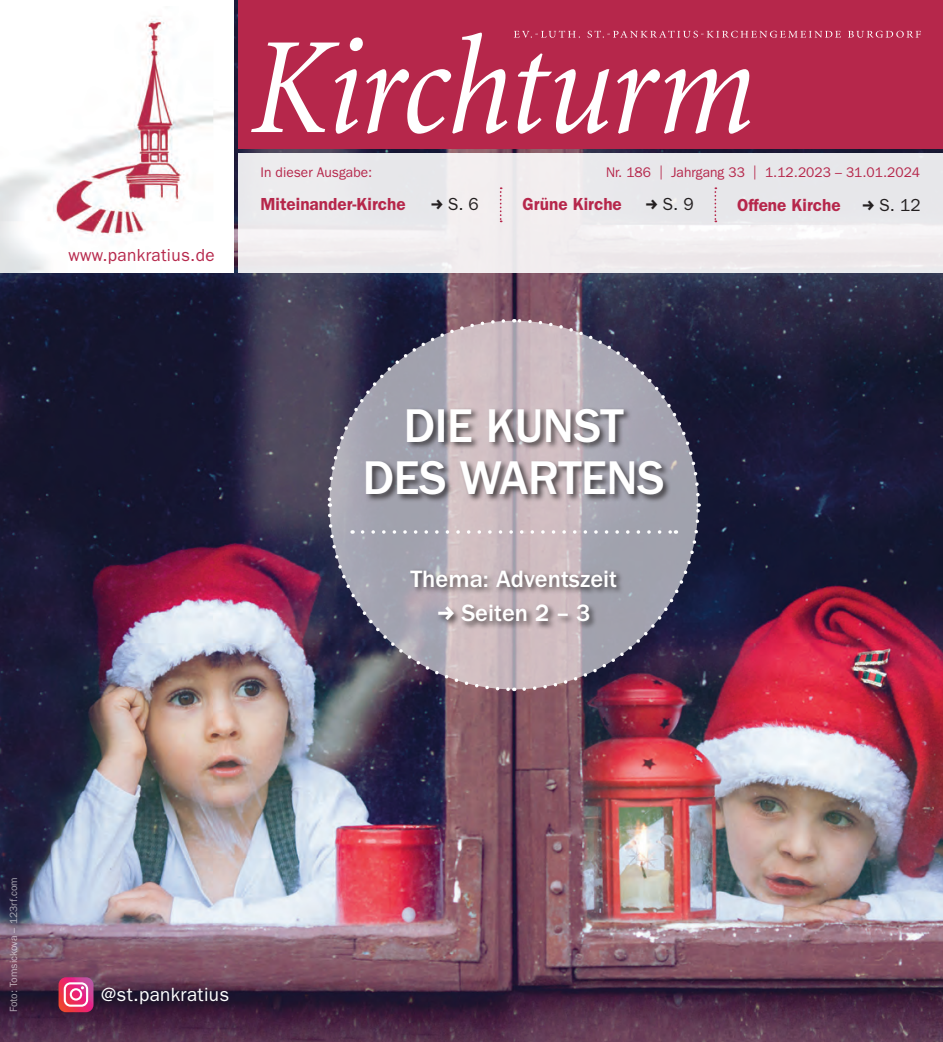
<style>
.page{position:relative;width:943px;height:1042px;background:#fff}
.page>*{position:absolute;margin:0;border:0;box-sizing:border-box;transform-origin:0 0}
.t1{font:500 49px/52.5px "ITC Franklin Gothic Std";letter-spacing:-.01em;color:#fff;text-align:center}
.t2{font:500 24.5px "ITC Franklin Gothic Std";color:#fff}
.t3{font:19.25px "ITC Franklin Gothic Std";letter-spacing:.02em;color:#fff}
.t4{font:600 17.5px "ITC Franklin Gothic Std";color:#b6274b}
.t5{font:17.5px "ITC Franklin Gothic Std";letter-spacing:.02em;color:#b6274b}
.t6{font:17.5px "ITC Franklin Gothic Std";color:#231f20}
.t7{font:14px "ITC Franklin Gothic Std";color:#b6274b}
.t8{font:10.5px "ITC Franklin Gothic Std";color:#fff}
.s1{color:#231f20}
.s2{font-weight:400;color:#231f20}
</style>
<div class="page">
<img style="left:0;top:0;width:943px;height:1042px">
<div style="left:238px;top:0;width:705px;height:149px;background:#b6274b"></div>
<div style="left:238px;top:154px;width:705px;height:119px;background:#eceaed"></div>
<svg style="left:500px;top:187px;width:1px;height:35px"></svg>
<svg style="left:714px;top:187px;width:2px;height:35px"></svg>
<div style="left:0;top:0;width:233px;height:273px;background:#fff"></div>
<img style="left:0;top:16px;width:233px;height:257px">
<svg style="left:251px;top:33px;width:500px;height:101px"></svg>
<svg style="left:514px;top:31px;width:406px;height:7px"></svg>
<svg style="left:59px;top:977px;width:34px;height:35px"></svg>
<svg style="left:326px;top:317px;width:375px;height:376px;background:#8b8392"></svg>
<div style="left:364px;top:407px;width:307px;height:96px;background:#231f20;opacity:.75"></div>
<div style="left:409px;top:567px;width:216px;height:63px;background:#231f20;opacity:.75"></div>
<p class="t5" style="left:68px;top:245px;width:148px">www.pankratius.de</p>
<p class="t7" style="left:606px;top:164px;width:315px">Nr. 186 | Jahrgang 33 | 1.12.2023 – 31.01.2024</p>
<p class="t7" style="left:260px;top:164px;width:113px">In dieser Ausgabe:</p>
<p class="t4" style="left:260px;top:194px;width:147px">Miteinander-Kirche</p>
<p class="t6" style="left:430px;top:194px;width:50px">→ S. 6</p>
<p class="t4" style="left:522px;top:194px;width:101px">Grüne Kirche</p>
<p class="t6" style="left:645px;top:194px;width:50px">→ S. 9</p>
<p class="t4" style="left:737px;top:195px;width:185px">Offene Kirche <span class="s1">→</span> <span class="s2">S. 12</span></p>
<h1 class="t1" style="left:363px;top:400px;width:303px">DIE KUNST<br>DES WARTENS</h1>
<h2 class="t2" style="left:410px;top:565px;width:208px">Thema: Adventszeit</h2>
<h2 class="t2" style="left:437px;top:599px;width:155px">→ Seiten 2 – 3</h2>
<p class="t8" style="left:8px;top:1012px;width:136px;rotate:-90deg">Foto: Tomsickova – 123rf.com</p>
<h3 class="t3" style="left:101px;top:984px;width:130px">@st.pankratius</h3>
</div>
